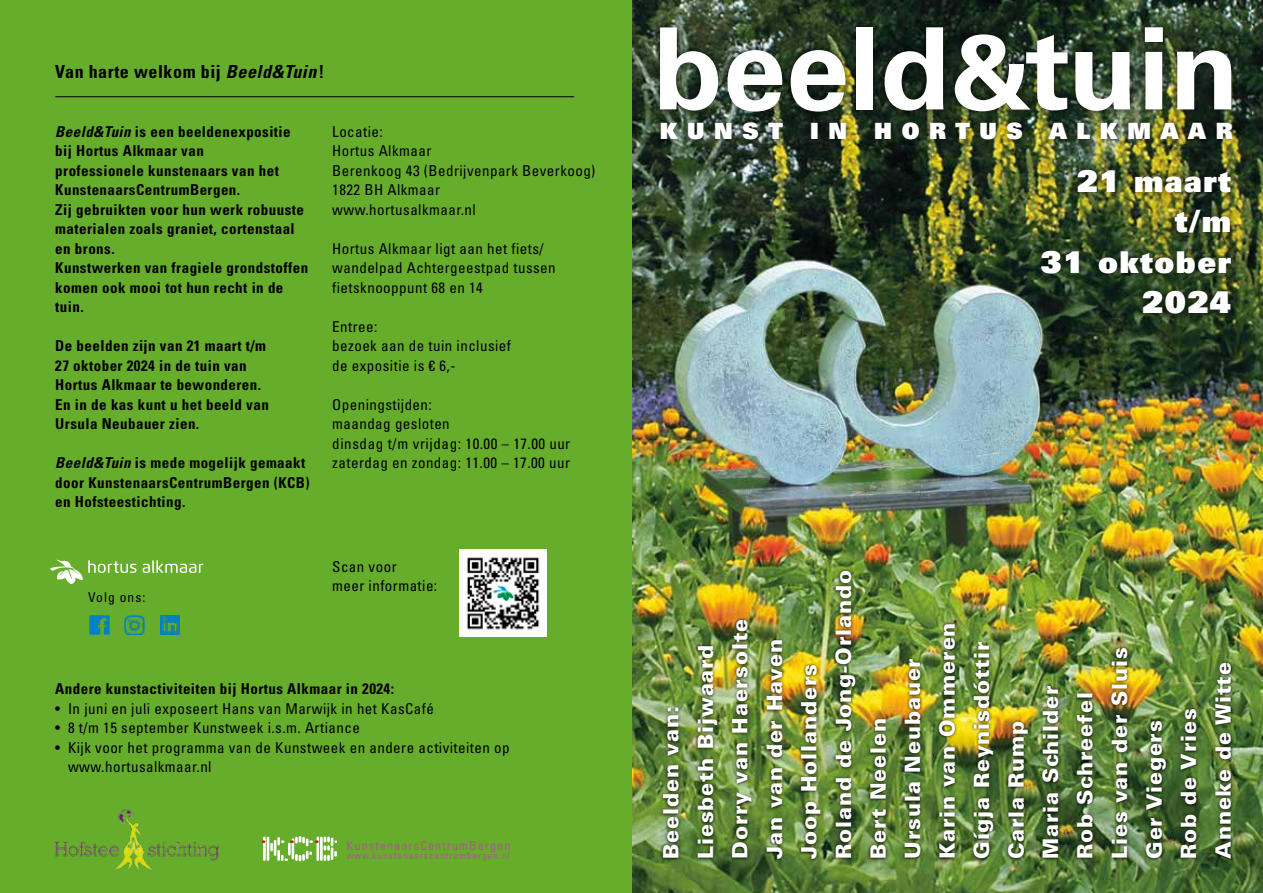
<style>
.page{position:relative;width:1263px;height:893px;background:#fff}
.page>*{position:absolute;margin:0;border:0;box-sizing:border-box;transform-origin:0 0}
.t1{font:700 113.7px "Univers";color:#fff}
.t2{font:900 30px/40.5px "Univers";letter-spacing:.05em;color:#fff;text-align:right}
.t3{font:900 22.35px "Univers";letter-spacing:.43em;color:#fff}
.t4{font:900 21.15px/34.5px "Univers";letter-spacing:.04em;color:#fff}
.t5{font:700 condensed 18px "Univers";letter-spacing:.03em;color:#000}
.t6{font:condensed 15px/19.5px "Univers";letter-spacing:.03em;color:#000}
.t7{font:700 condensed 15px/19.5px "Univers";letter-spacing:.03em;color:#000}
.t8{font:condensed 13.5px "Univers";letter-spacing:.075em;color:#000}
.t9{font:condensed 12.45px "Univers";letter-spacing:.08em;color:#ac598e}
.t10{font:condensed 9.6px "Univers";letter-spacing:.09em;color:#ac598e}
.s1{font-style:italic}
.s2{font-size:101.1px}
</style>
<div class="page">
<img style="left:631px;top:0;width:632px;height:893px">
<div style="left:653px;top:19px;width:586px;height:100px;background:#000;opacity:.75"></div>
<div style="left:653px;top:115px;width:586px;height:32px;background:#000;opacity:.75"></div>
<div style="left:0;top:0;width:631px;height:893px;background:#66ad2b"></div>
<svg style="left:50px;top:559px;width:86px;height:25px"></svg>
<svg style="left:143px;top:560px;width:60px;height:13px"></svg>
<img style="left:161px;top:615px;width:19px;height:20px">
<img style="left:89px;top:615px;width:20px;height:20px">
<img style="left:125px;top:615px;width:19px;height:20px">
<img style="left:659px;top:567px;width:575px;height:295px">
<div style="left:1032px;top:161px;width:208px;height:162px;background:#000;opacity:.75"></div>
<img style="left:54px;top:809px;width:166px;height:61px">
<hr style="left:55px;top:96px;width:519px;height:1px;background:#000">
<hr style="left:263px;top:838px;width:3px;height:22px;background:#fff">
<hr style="left:267px;top:838px;width:2px;height:22px;background:#fff">
<hr style="left:317px;top:838px;width:2px;height:22px;background:#fff">
<hr style="left:320px;top:838px;width:3px;height:22px;background:#fff">
<svg style="left:324px;top:838px;width:13px;height:22px"></svg>
<svg style="left:270px;top:837px;width:47px;height:24px"></svg>
<img style="left:460px;top:550px;width:87px;height:87px">
<p class="t5" style="left:55px;top:61px;width:271px">Van harte welkom bij <span class="s1">Beeld&amp;Tuin</span> !</p>
<p class="t7" style="left:55px;top:121px;width:254px"><span class="s1">Beeld&amp;Tuin</span> is een beeldenexpositie bij Hortus Alkmaar van<br>professionele kunstenaars van het<br>KunstenaarsCentrumBergen.<br>Zij gebruikten voor hun werk robuuste materialen zoals graniet, cortenstaal en brons.<br>Kunstwerken van fragiele grondstoffen komen ook mooi tot hun recht in de tuin.</p>
<p class="t7" style="left:55px;top:336px;width:215px">De beelden zijn van 21 maart t/m<br>27 oktober 2024 in de tuin van<br>Hortus Alkmaar te bewonderen.<br>En in de kas kunt u het beeld van<br>Ursula Neubauer zien.</p>
<p class="t7" style="left:55px;top:453px;width:256px"><span class="s1">Beeld&amp;Tuin</span> is mede mogelijk gemaakt door KunstenaarsCentrumBergen (KCB) en Hofsteestichting.</p>
<p class="t6" style="left:332px;top:121px;width:265px">Locatie:<br>Hortus Alkmaar<br>Berenkoog 43 (Bedrijvenpark Beverkoog)<br>1822 BH Alkmaar<br>www.hortusalkmaar.nl</p>
<p class="t6" style="left:332px;top:238px;width:225px">Hortus Alkmaar ligt aan het fiets/ wandelpad Achtergeestpad tussen fietsknooppunt 68 en 14</p>
<p class="t6" style="left:332px;top:316px;width:180px">Entree:<br>bezoek aan de tuin inclusief de expositie is € 6,-</p>
<p class="t6" style="left:332px;top:394px;width:240px">Openingstijden:<br>maandag gesloten<br>dinsdag t/m vrijdag: 10.00 – 17.00 uur zaterdag en zondag: 11.00 – 17.00 uur</p>
<p class="t8" style="left:88px;top:588px;width:59px">Volg ons:</p>
<p class="t6" style="left:332px;top:556px;width:107px">Scan voor<br>meer informatie:</p>
<p class="t7" style="left:55px;top:679px;width:340px">Andere kunstactiviteiten bij Hortus Alkmaar in 2024:</p>
<p class="t6" style="left:55px;top:699px;width:380px">• In juni en juli exposeert Hans van Marwijk in het KasCafé</p>
<p class="t6" style="left:55px;top:718px;width:306px">• 8 t/m 15 september Kunstweek i.s.m. Artiance</p>
<p class="t6" style="left:68px;top:738px;width:443px;text-indent:-13px">• Kijk voor het programma van de Kunstweek en andere activiteiten op www.hortusalkmaar.nl</p>
<p class="t9" style="left:347px;top:837px;width:166px">KunstenaarsCentrumBergen</p>
<p class="t10" style="left:347px;top:850px;width:165px">www.kunstenaarscentrumbergen.nl</p>
<h1 class="t1" style="left:653px;top:3px;width:587px">beeld<span class="s2">&amp;</span>tuin</h1>
<h3 class="t3" style="left:660px;top:117px;width:574px">KUNST IN HORTUS ALKMAAR</h3>
<h2 class="t2" style="left:1041px;top:160px;width:192px">21 maart t/m<br>31 oktober<br>2024</h2>
<p class="t4" style="left:653px;top:859px;width:290px;rotate:-90deg">Beelden van:<br>Liesbeth Bijwaard<br>Dorry van Haersolte<br>Jan van der Haven<br>Joop Hollanders<br>Roland de Jong-Orlando<br>Bert Neelen<br>Ursula Neubauer<br>Karin van Ommeren<br>Gígja Reynisdóttir<br>Carla Rump<br>Maria Schilder<br>Rob Schreefel<br>Lies van der Sluis<br>Ger Viegers<br>Rob de Vries<br>Anneke de Witte</p>
</div>
